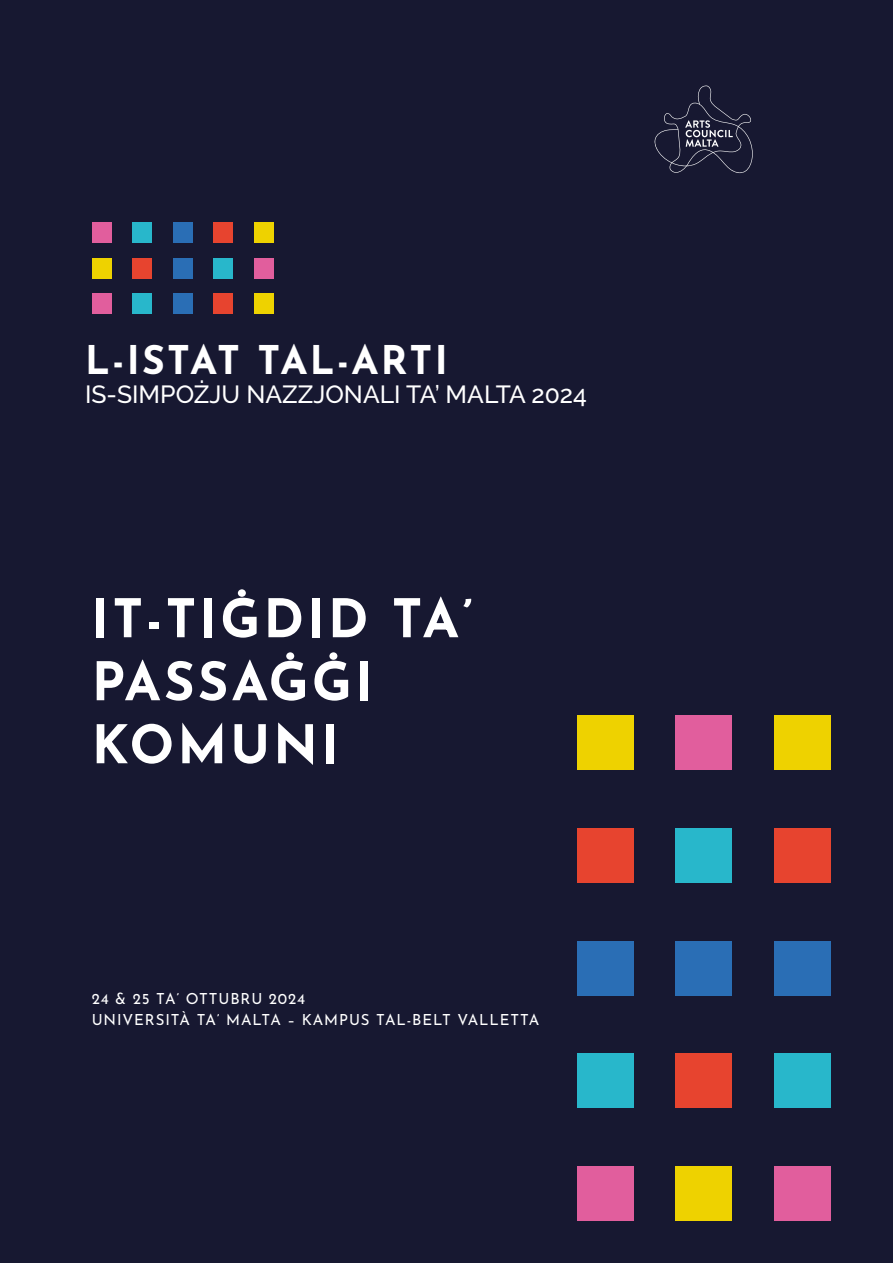
<style>
.page{position:relative;width:893px;height:1263px;background:#171831}
.page>*{position:absolute;margin:0;border:0;box-sizing:border-box;transform-origin:0 0}
.t1{font:700 53.1px/63px "Josefin Sans";letter-spacing:.06em;color:#fff}
.t2{font:700 39.45px "Josefin Sans";letter-spacing:.06em;color:#fff}
.t3{font:500 24.75px "Raleway";color:#fff}
.t4{font:15.15px/21.3px "Josefin Sans";letter-spacing:.06em;color:#fff}
</style>
<div class="page">
<div style="left:92px;top:293px;width:19px;height:21px;background:#e15e9d"></div>
<div style="left:132px;top:293px;width:20px;height:21px;background:#28b7cb"></div>
<div style="left:173px;top:293px;width:20px;height:21px;background:#2a6eb5"></div>
<div style="left:214px;top:293px;width:19px;height:21px;background:#e7442f"></div>
<div style="left:254px;top:293px;width:20px;height:21px;background:#eed200"></div>
<div style="left:92px;top:222px;width:19px;height:21px;background:#e15e9d"></div>
<div style="left:132px;top:222px;width:20px;height:21px;background:#28b7cb"></div>
<div style="left:173px;top:222px;width:20px;height:21px;background:#2a6eb5"></div>
<div style="left:214px;top:222px;width:19px;height:21px;background:#e7442f"></div>
<div style="left:254px;top:222px;width:20px;height:21px;background:#eed200"></div>
<div style="left:254px;top:258px;width:20px;height:20px;background:#e15e9d"></div>
<div style="left:214px;top:258px;width:19px;height:20px;background:#28b7cb"></div>
<div style="left:173px;top:258px;width:20px;height:20px;background:#2a6eb5"></div>
<div style="left:132px;top:258px;width:20px;height:20px;background:#e7442f"></div>
<div style="left:92px;top:258px;width:19px;height:20px;background:#eed200"></div>
<div style="left:774px;top:1166px;width:56px;height:55px;background:#e15e9d"></div>
<div style="left:774px;top:1053px;width:56px;height:55px;background:#28b7cb"></div>
<div style="left:774px;top:941px;width:56px;height:54px;background:#2a6eb5"></div>
<div style="left:774px;top:828px;width:56px;height:55px;background:#e7442f"></div>
<div style="left:774px;top:715px;width:56px;height:55px;background:#eed200"></div>
<div style="left:577px;top:1166px;width:56px;height:55px;background:#e15e9d"></div>
<div style="left:577px;top:1053px;width:56px;height:55px;background:#28b7cb"></div>
<div style="left:577px;top:941px;width:56px;height:54px;background:#2a6eb5"></div>
<div style="left:577px;top:828px;width:56px;height:55px;background:#e7442f"></div>
<div style="left:577px;top:715px;width:56px;height:55px;background:#eed200"></div>
<div style="left:675px;top:715px;width:57px;height:55px;background:#e15e9d"></div>
<div style="left:675px;top:828px;width:57px;height:55px;background:#28b7cb"></div>
<div style="left:675px;top:941px;width:57px;height:54px;background:#2a6eb5"></div>
<div style="left:675px;top:1053px;width:57px;height:55px;background:#e7442f"></div>
<div style="left:675px;top:1166px;width:57px;height:55px;background:#eed200"></div>
<svg style="left:654px;top:85px;width:99px;height:89px"></svg>
<h2 class="t2" style="left:85px;top:325px;width:364px">L-ISTAT TAL-ARTI</h2>
<h3 class="t3" style="left:85px;top:380px;width:503px">IS-SIMPOŻJU NAZZJONALI TA’ MALTA 2024</h3>
<h1 class="t1" style="left:92px;top:579px;width:382px">IT-TIĠDID TA’<br>PASSAĠĠI<br>KOMUNI</h1>
<p class="t4" style="left:92px;top:986px;width:449px">24 &amp; 25 TA’ OTTUBRU 2024<br>UNIVERSITÀ TA’ MALTA – KAMPUS TAL-BELT VALLETTA</p>
</div>
